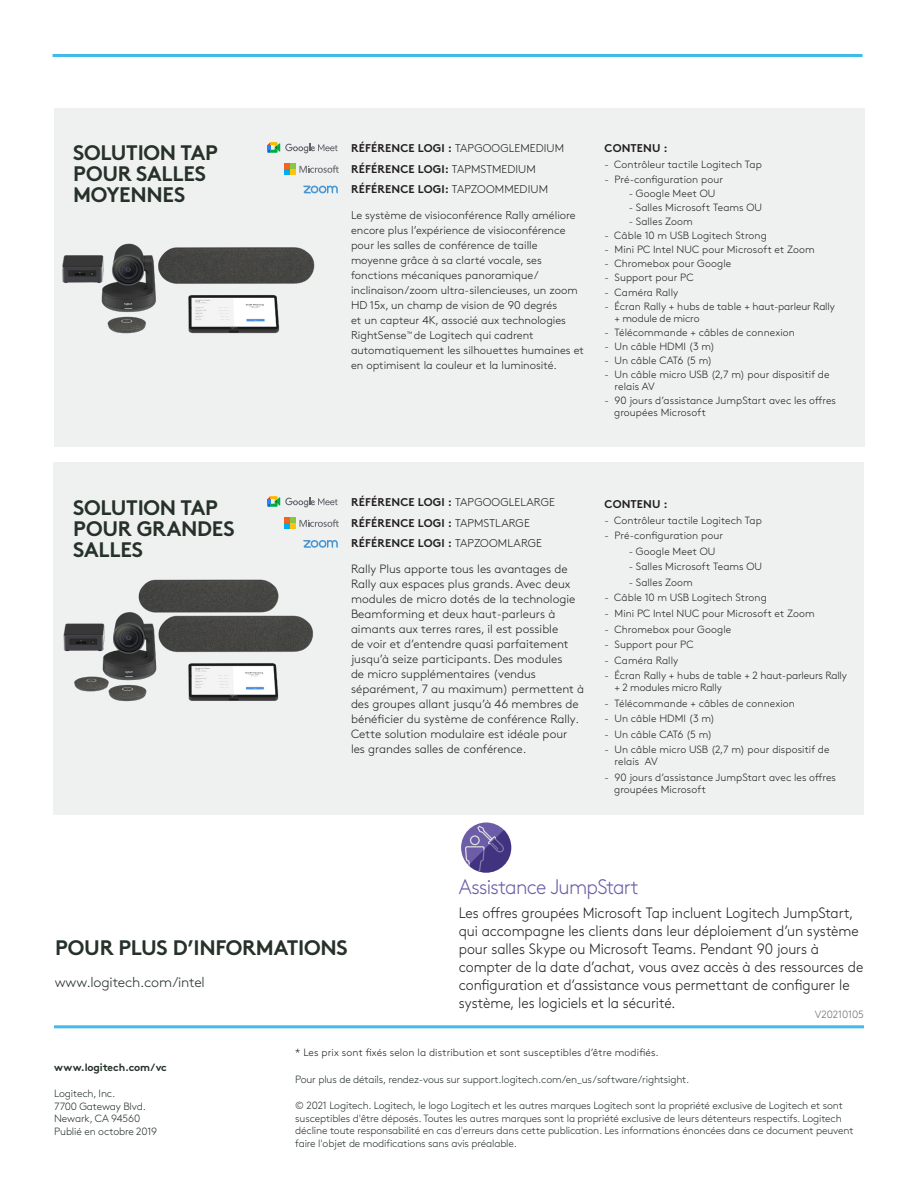
<style>
.page{position:relative;width:918px;height:1188px;background:#fff}
.page>*{position:absolute;margin:0;border:0;box-sizing:border-box;transform-origin:0 0}
.t1{font:700 21px/21px "Brown Pro";letter-spacing:-.015em;color:#26312a}
.chartbody{font:300 21px "Brown Pro";letter-spacing:-.04em;color:#6d5da8;scale:.94 1}
.chartbody-2{font:300 15px/18px "Brown Pro";letter-spacing:-.005em;color:#231f20;scale:.94 1}
.t2{font:300 14.25px "Brown Pro";letter-spacing:-.015em;color:#26312a}
.t3{font:300 12px/15px "Brown Pro";color:#231f20}
.t4{font:300 11.25px/15px "Brown Pro";color:#231f20}
.chartsubhead{font:700 11.25px/20.5px "Brown Pro";letter-spacing:.015em;color:#231f20}
.chartbullet{font:300 10.5px/12px "Brown Pro";letter-spacing:.005em;color:#231f20}
.t5{font:300 10.5px/12.6px "Brown Pro";letter-spacing:-.015em;color:#26312a}
.legal{font:300 10.5px "Brown Pro";letter-spacing:.015em;color:#231f20}
.t6{font:700 10.5px "Brown Pro";letter-spacing:-.015em;color:#26312a}
.legal-2{font:300 10.5px "Brown Pro";letter-spacing:-.005em;color:#6c6d70}
.s1{font-weight:300}
</style>
<div class="page">
<div style="left:54px;top:108px;width:810px;height:338px;background:#eff1f1"></div>
<div style="left:54px;top:463px;width:810px;height:352px;background:#eff1f1"></div>
<svg style="left:303px;top:186px;width:35px;height:8px"></svg>
<svg style="left:303px;top:540px;width:35px;height:8px"></svg>
<svg style="left:284px;top:163px;width:55px;height:12px"></svg>
<svg style="left:284px;top:518px;width:55px;height:11px"></svg>
<svg style="left:267px;top:142px;width:71px;height:11px"></svg>
<svg style="left:267px;top:496px;width:71px;height:11px"></svg>
<hr style="left:53px;top:54px;width:810px;height:3px;background:#40bbec">
<img style="left:62px;top:243px;width:253px;height:91px">
<img style="left:63px;top:579px;width:251px;height:123px">
<hr style="left:54px;top:1025px;width:810px;height:3px;background:#40bbec">
<svg style="left:460px;top:822px;width:52px;height:52px"></svg>
<div style="left:459px;top:821px;width:54px;height:54px;border:2px solid #fff;border-radius:50%"></div>
<svg style="left:464px;top:825px;width:49px;height:50px"></svg>
<h2 class="t1" style="left:73px;top:140px;width:146px">SOLUTION TAP<br>POUR SALLES<br>MOYENNES</h2>
<h2 class="t1" style="left:73px;top:495px;width:163px">SOLUTION TAP<br>POUR GRANDES<br>SALLES</h2>
<p class="chartsubhead" style="left:351px;top:137px;width:215px">RÉFÉRENCE LOGI : <span class="s1">TAPGOOGLEMEDIUM<br></span>RÉFÉRENCE LOGI: <span class="s1">TAPMSTMEDIUM<br></span>RÉFÉRENCE LOGI: <span class="s1">TAPZOOMMEDIUM</span></p>
<p class="t4" style="left:351px;top:207px;width:235px">Le système de visioconférence Rally améliore encore plus l’expérience de visioconférence pour les salles de conférence de taille moyenne grâce à sa clarté vocale, ses fonctions mécaniques panoramique/ inclinaison/zoom ultra-silencieuses, un zoom HD 15x, un champ de vision de 90 degrés<br>et un capteur 4K, associé aux technologies RightSense<sup>™</sup> de Logitech qui cadrent automatiquement les silhouettes humaines et en optimisent la couleur et la luminosité.</p>
<p class="chartsubhead" style="left:605px;top:137px;width:65px">CONTENU :</p>
<p class="chartbullet" style="left:605px;top:158px;width:159px">- Contrôleur tactile Logitech Tap</p>
<p class="chartbullet" style="left:605px;top:172px;width:120px">- Pré-configuration pour</p>
<p class="chartbullet" style="left:629px;top:186px;width:88px">- Google Meet OU</p>
<p class="chartbullet" style="left:629px;top:200px;width:135px">- Salles Microsoft Teams OU</p>
<p class="chartbullet" style="left:629px;top:215px;width:66px">- Salles Zoom</p>
<p class="chartbullet" style="left:605px;top:229px;width:164px">- Câble 10 m USB Logitech Strong</p>
<p class="chartbullet" style="left:605px;top:243px;width:212px">- Mini PC Intel NUC pour Microsoft et Zoom</p>
<p class="chartbullet" style="left:605px;top:257px;width:128px">- Chromebox pour Google</p>
<p class="chartbullet" style="left:605px;top:271px;width:91px">- Support pour PC</p>
<p class="chartbullet" style="left:605px;top:285px;width:75px">- Caméra Rally</p>
<p class="chartbullet" style="left:615px;top:299px;width:222px;text-indent:-10px">- Écran Rally + hubs de table + haut-parleur Rally + module de micro</p>
<p class="chartbullet" style="left:605px;top:325px;width:192px">- Télécommande + câbles de connexion</p>
<p class="chartbullet" style="left:605px;top:340px;width:112px">- Un câble HDMI (3 m)</p>
<p class="chartbullet" style="left:605px;top:354px;width:109px">- Un câble CAT6 (5 m)</p>
<p class="chartbullet" style="left:615px;top:368px;width:217px;text-indent:-10px">- Un câble micro USB (2,7 m) pour dispositif de relais AV</p>
<p class="chartbullet" style="left:614px;top:394px;width:223px;text-indent:-10px">- 90 jours d’assistance JumpStart avec les offres groupées Microsoft</p>
<p class="chartsubhead" style="left:351px;top:491px;width:205px">RÉFÉRENCE LOGI : <span class="s1">TAPGOOGLELARGE<br></span>RÉFÉRENCE LOGI : <span class="s1">TAPMSTLARGE<br></span>RÉFÉRENCE LOGI : <span class="s1">TAPZOOMLARGE</span></p>
<p class="t3" style="left:351px;top:561px;width:235px">Rally Plus apporte tous les avantages de Rally aux espaces plus grands. Avec deux modules de micro dotés de la technologie Beamforming et deux haut-parleurs à aimants aux terres rares, il est possible<br>de voir et d’entendre quasi parfaitement jusqu’à seize participants. Des modules<br>de micro supplémentaires (vendus séparément, 7 au maximum) permettent à des groupes allant jusqu’à 46 membres de bénéficier du système de conférence Rally.<br>Cette solution modulaire est idéale pour les grandes salles de conférence.</p>
<p class="chartsubhead" style="left:605px;top:492px;width:65px">CONTENU :</p>
<p class="chartbullet" style="left:605px;top:514px;width:159px">- Contrôleur tactile Logitech Tap</p>
<p class="chartbullet" style="left:605px;top:529px;width:120px">- Pré-configuration pour</p>
<p class="chartbullet" style="left:629px;top:545px;width:88px">- Google Meet OU</p>
<p class="chartbullet" style="left:629px;top:560px;width:135px">- Salles Microsoft Teams OU</p>
<p class="chartbullet" style="left:629px;top:576px;width:66px">- Salles Zoom</p>
<p class="chartbullet" style="left:605px;top:591px;width:164px">- Câble 10 m USB Logitech Strong</p>
<p class="chartbullet" style="left:605px;top:607px;width:212px">- Mini PC Intel NUC pour Microsoft et Zoom</p>
<p class="chartbullet" style="left:605px;top:622px;width:128px">- Chromebox pour Google</p>
<p class="chartbullet" style="left:605px;top:638px;width:91px">- Support pour PC</p>
<p class="chartbullet" style="left:605px;top:653px;width:75px">- Caméra Rally</p>
<p class="chartbullet" style="left:615px;top:669px;width:234px;text-indent:-10px">- Écran Rally + hubs de table + 2 haut-parleurs Rally + 2 modules micro Rally</p>
<p class="chartbullet" style="left:605px;top:696px;width:192px">- Télécommande + câbles de connexion</p>
<p class="chartbullet" style="left:605px;top:712px;width:112px">- Un câble HDMI (3 m)</p>
<p class="chartbullet" style="left:605px;top:727px;width:109px">- Un câble CAT6 (5 m)</p>
<p class="chartbullet" style="left:615px;top:743px;width:217px;text-indent:-10px">- Un câble micro USB (2,7 m) pour dispositif de relais AV</p>
<p class="chartbullet" style="left:614px;top:770px;width:223px;text-indent:-10px">- 90 jours d’assistance JumpStart avec les offres groupées Microsoft</p>
<h1 class="t1" style="left:55px;top:935px;width:294px">POUR PLUS D’INFORMATIONS</h1>
<h3 class="t2" style="left:55px;top:971px;width:152px">www.logitech.com/intel</h3>
<p class="chartbody" style="left:459px;top:871px;width:193px">Assistance JumpStart</p>
<p class="chartbody-2" style="left:459px;top:903px;width:432px">Les offres groupées Microsoft Tap incluent Logitech JumpStart, qui accompagne les clients dans leur déploiement d’un système pour salles Skype ou Microsoft Teams. Pendant 90 jours à compter de la date d’achat, vous avez accès à des ressources de configuration et d’assistance vous permettant de configurer le système, les logiciels et la sécurité.</p>
<p class="legal-2" style="left:815px;top:1006px;width:51px">V20210105</p>
<p class="t6" style="left:54px;top:1059px;width:114px">www.logitech.com/vc</p>
<p class="t5" style="left:54px;top:1086px;width:104px">Logitech, Inc.<br>7700 Gateway Blvd.<br>Newark, CA 94560<br>Publié en octobre 2019</p>
<p class="legal" style="left:295px;top:1044px;width:365px">* Les prix sont fixés selon la distribution et sont susceptibles d’être modifiés.</p>
<p class="t5" style="left:295px;top:1072px;width:396px">Pour plus de détails, rendez-vous sur support.logitech.com/en_us/software/rightsight.</p>
<p class="t5" style="left:295px;top:1098px;width:560px">© 2021 Logitech. Logitech, le logo Logitech et les autres marques Logitech sont la propriété exclusive de Logitech et sont susceptibles d'être déposés. Toutes les autres marques sont la propriété exclusive de leurs détenteurs respectifs. Logitech décline toute responsabilité en cas d'erreurs dans cette publication. Les informations énoncées dans ce document peuvent faire l'objet de modifications sans avis préalable.</p>
</div>
